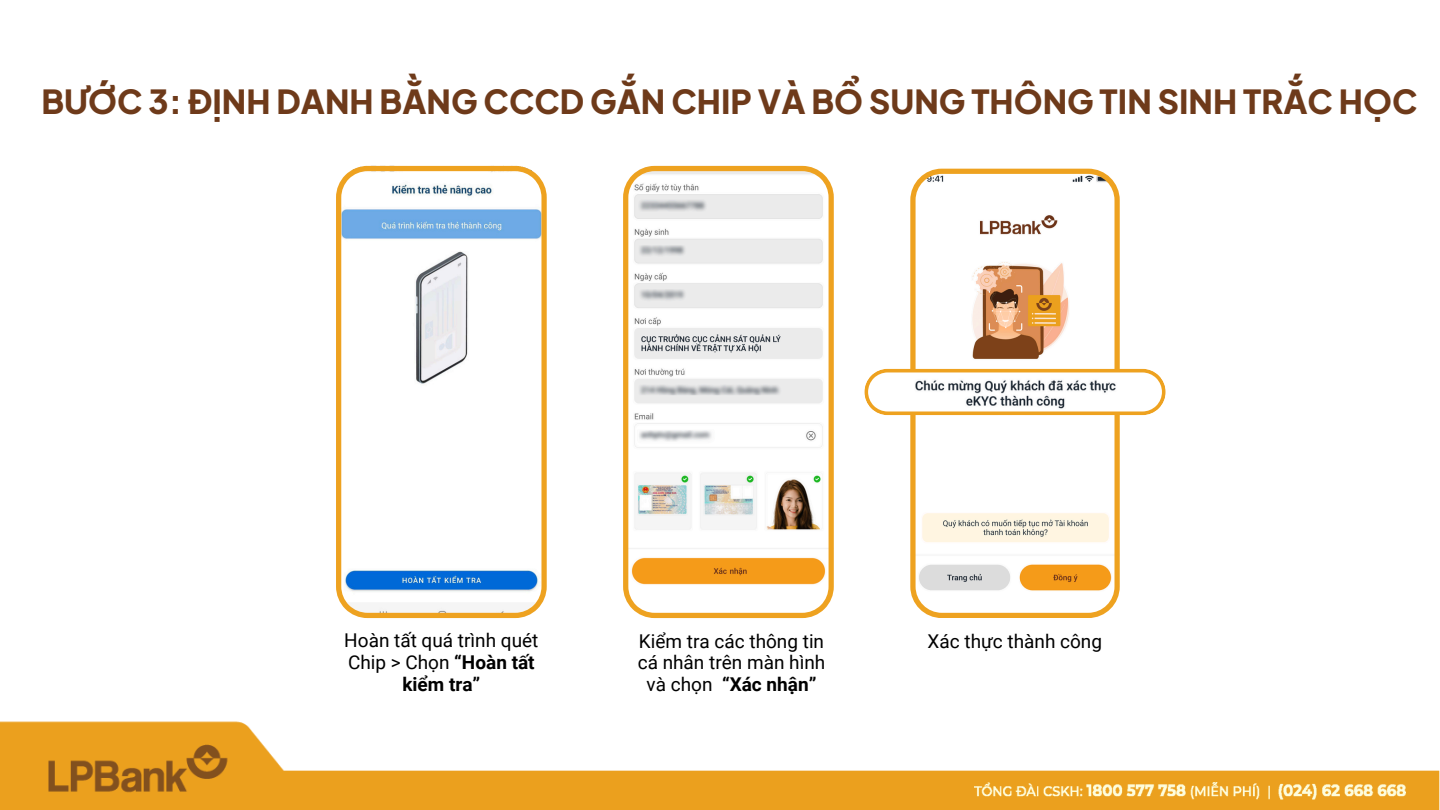
<style>
.page{position:relative;width:1440px;height:810px;background:#fff}
.page>*{position:absolute;margin:0;border:0;box-sizing:border-box;transform-origin:0 0}
.t1{font:800 33px "Plus Jakarta Sans";color:#6e3a1a}
.t2{font:19px/21.8px "Roboto";color:#000;text-align:center}
.t3{font:700 19px "Roboto";color:#000}
.s1{font-weight:700}
</style>
<div class="page">
<img style="left:0;top:721px;width:1440px;height:89px">
<svg style="left:336px;top:166px;width:211px;height:452px"></svg>
<svg style="left:623px;top:166px;width:211px;height:452px"></svg>
<svg style="left:910px;top:169px;width:210px;height:449px"></svg>
<svg style="left:864px;top:369px;width:302px;height:46px"></svg>
<p class="t1" style="left:41px;top:79px;width:1378px">BƯỚC 3: ĐỊNH DANH BẰNG CCCD GẮN CHIP VÀ BỔ SUNG THÔNG TIN SINH TRẮC HỌC</p>
<p class="t2" style="left:344px;top:630px;width:196px">Hoàn tất quá trình quét<br>Chip &gt; Chọn <span class="s1">“Hoàn tất kiểm tra”</span></p>
<p class="t2" style="left:639px;top:630px;width:187px">Kiểm tra các thông tin</p>
<p class="t2" style="left:638px;top:652px;width:189px">cá nhân trên màn hình</p>
<p class="t2" style="left:647px;top:674px;width:67px">và chọn</p>
<p class="t3" style="left:722px;top:673px;width:96px">“Xác nhận”</p>
<p class="t2" style="left:928px;top:630px;width:176px">Xác thực thành công</p>
</div>
